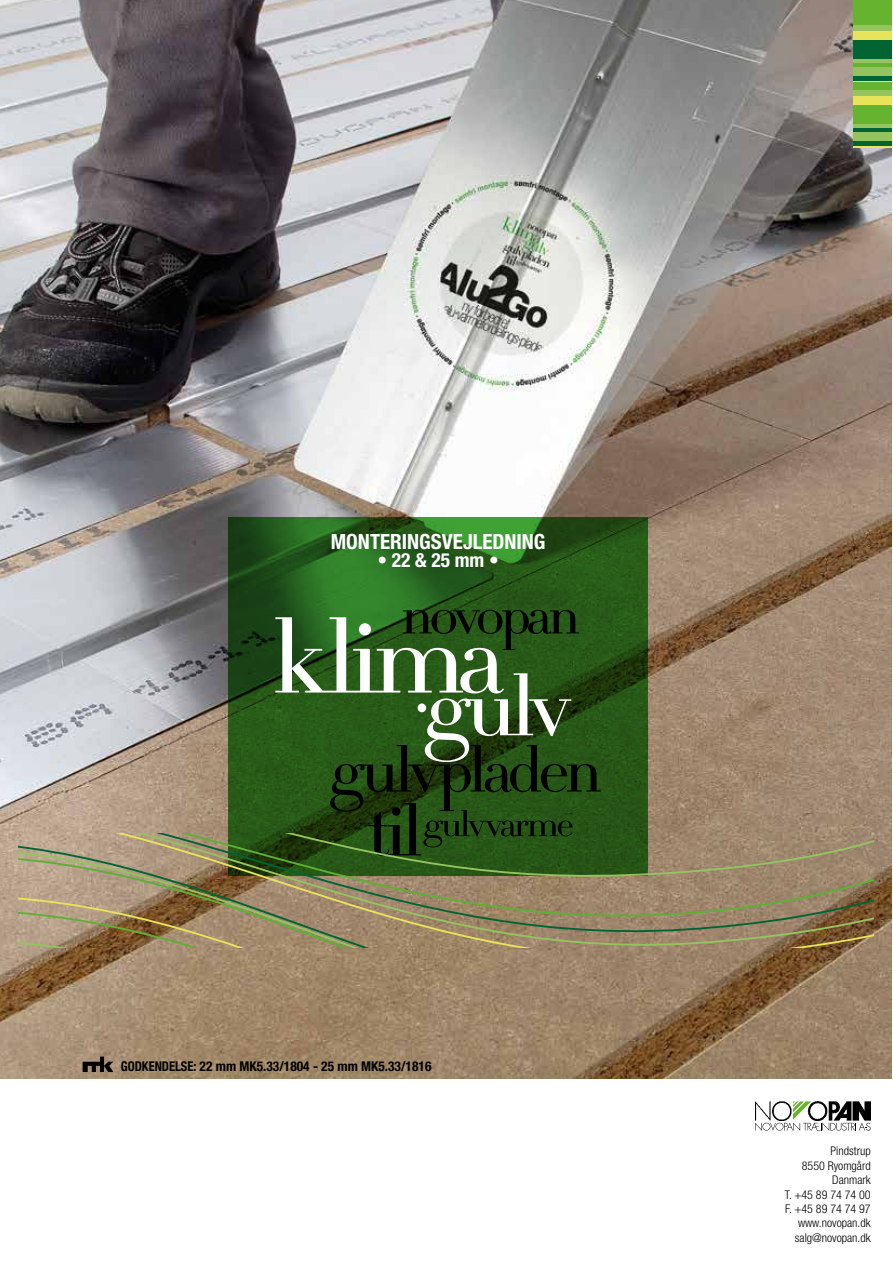
<style>
.page{position:relative;width:893px;height:1263px;background:#fff}
.page>*{position:absolute;margin:0;border:0;box-sizing:border-box;transform-origin:0 0}
.t1{font:700 condensed 21px "Helvetica Neue";color:#fff}
.t2{font:700 condensed 19.5px "Helvetica Neue";color:#fff}
.t3{font:700 condensed 13.5px "Helvetica Neue";color:#000;scale:.93 1}
.t4{font:300 condensed 12px/14.4px "Helvetica Neue";color:#000;text-align:right}
</style>
<div class="page">
<img style="left:0;top:0;width:892px;height:1078px">
<div style="left:854px;top:0;width:38px;height:27px;background:#65b32e"></div>
<div style="left:854px;top:58px;width:38px;height:10px;background:#65b32e"></div>
<div style="left:854px;top:25px;width:38px;height:10px;background:#94c45f"></div>
<div style="left:854px;top:68px;width:38px;height:10px;background:#94c45f"></div>
<svg style="left:854px;top:58px;width:38px;height:5px"></svg>
<div style="left:854px;top:31px;width:38px;height:10px;background:#e7e45a"></div>
<svg style="left:854px;top:80px;width:38px;height:2px"></svg>
<div style="left:854px;top:40px;width:38px;height:18px;background:#006533"></div>
<hr style="left:854px;top:76px;width:38px;height:4px;background:#006533">
<div style="left:854px;top:82px;width:38px;height:10px;background:#65b32e"></div>
<div style="left:854px;top:123px;width:38px;height:10px;background:#006533"></div>
<div style="left:854px;top:90px;width:38px;height:10px;background:#94c45f"></div>
<div style="left:854px;top:133px;width:38px;height:10px;background:#94c45f"></div>
<svg style="left:854px;top:123px;width:38px;height:5px"></svg>
<div style="left:854px;top:96px;width:38px;height:10px;background:#e7e45a"></div>
<svg style="left:854px;top:145px;width:38px;height:3px"></svg>
<div style="left:854px;top:105px;width:38px;height:18px;background:#65b32e"></div>
<hr style="left:854px;top:141px;width:38px;height:4px;background:#006533">
<svg style="left:229px;top:518px;width:419px;height:315px;fill:#275818"></svg>
<svg style="left:275px;top:610px;width:326px;height:223px"></svg>
<svg style="left:755px;top:1101px;width:116px;height:30px"></svg>
<svg style="left:19px;top:933px;width:855px;height:14px"></svg>
<svg style="left:19px;top:833px;width:855px;height:100px"></svg>
<svg style="left:83px;top:1056px;width:30px;height:16px"></svg>
<h1 class="t1" style="left:331px;top:529px;width:216px">MONTERINGSVEJLEDNING</h1>
<h2 class="t2" style="left:377px;top:548px;width:123px">• 22 &amp; 25 mm •</h2>
<p class="t3" style="left:121px;top:1058px;width:336px">GODKENDELSE: 22 mm MK5.33/1804 - 25 mm MK5.33/1816</p>
<p class="t4" style="left:785px;top:1144px;width:87px">Pindstrup<br>8550 Ryomgård<br>Danmark<br>T. +45 89 74 74 00<br>F. +45 89 74 74 97 www.novopan.dk salg@novopan.dk</p>
</div>
